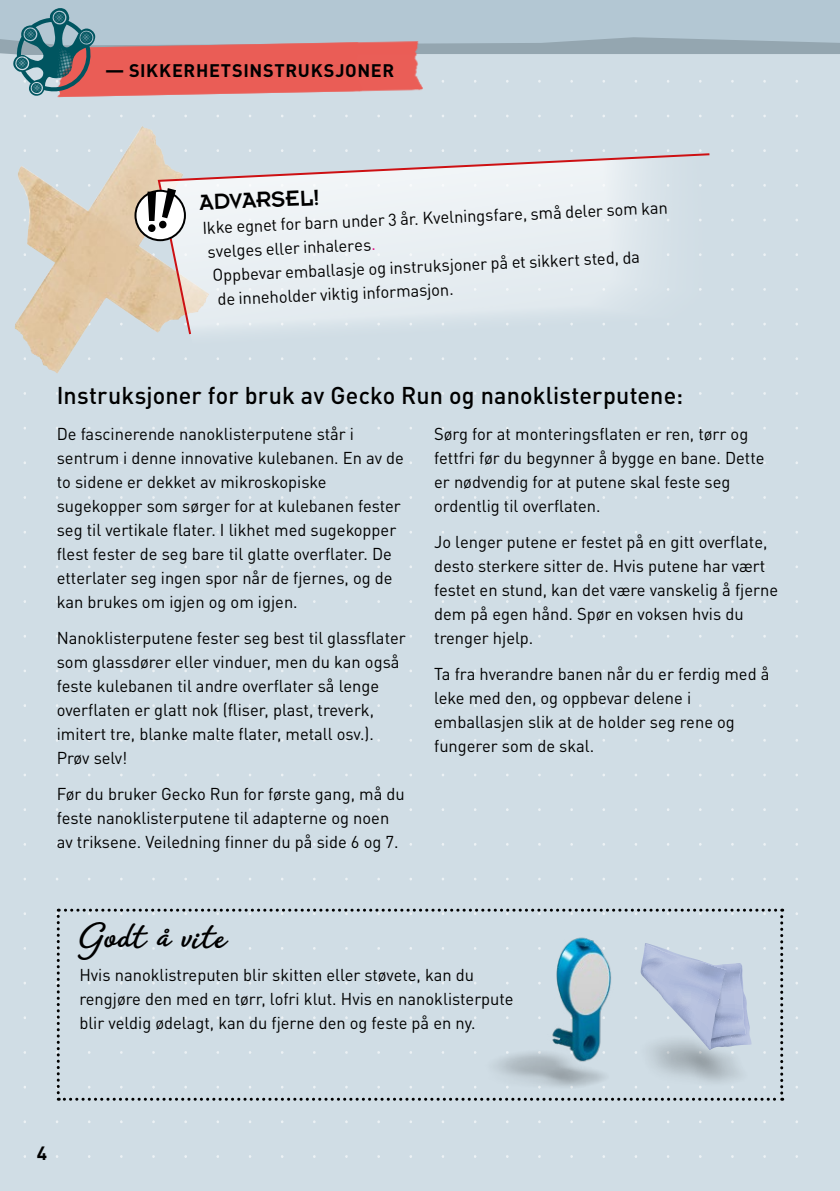
<style>
.page{position:relative;width:840px;height:1191px;background:#fff}
.page>*{position:absolute;margin:0;border:0;box-sizing:border-box;transform-origin:0 0}
.t1{font:700 36px "Amberly";color:#000}
.t2{font:500 24px "DINOT";letter-spacing:.01em;color:#000}
.t3{font:24px "Insignia LT Pro";color:#000}
.t4{font:700 19px "DINOT";color:#000}
.t5{font:700 18px "DINOT";letter-spacing:.03em;color:#000}
.t6{font:700 18px "DINOT";letter-spacing:.01em;color:#000}
.t7{font:17px/24px "DINOT";color:#000}
.s1{font-size:18.8px}
.s2{color:#e5007c}
</style>
<div class="page">
<div style="left:0;top:0;width:839px;height:1191px;background:#d0dde5"></div>
<hr style="left:839px;top:0;width:1px;height:1191px;background:#d0dde5">
<img style="left:15px;top:80px;width:783px;height:1078px">
<img style="left:109px;top:126px;width:33px;height:52px">
<svg style="left:158px;top:153px;width:579px;height:199px"></svg>
<svg style="left:156px;top:152px;width:555px;height:184px"></svg>
<svg style="left:0;top:51px;width:839px;height:3px"></svg>
<svg style="left:0;top:0;width:839px;height:51px;background:#afc3ce"></svg>
<img style="left:53px;top:41px;width:372px;height:58px">
<img style="left:636px;top:1100px;width:134px;height:12px">
<img style="left:453px;top:900px;width:183px;height:212px">
<svg style="left:57px;top:908px;width:725px;height:192px"></svg>
<svg style="left:135px;top:191px;width:50px;height:49px"></svg>
<div style="left:134px;top:190px;width:52px;height:51px;border:2px solid #000;border-radius:50%"></div>
<svg style="left:147px;top:188px;width:29px;height:44px"></svg>
<svg style="left:13px;top:7px;width:82px;height:89px;background:#788c94"></svg>
<p class="t5" style="left:105px;top:58px;width:290px"><span class="s1">—</span> SIKKERHETSINSTRUKSJONER</p>
<p class="t6" style="left:143px;top:58px;width:213px"><span class="s1">—</span> SAFETY INFORMATION</p>
<h2 class="t3" style="left:199px;top:190px;width:122px;rotate:-2deg">ADVARSEL!</h2>
<p class="t7" style="left:202px;top:213px;width:467px;line-height:25.4px;rotate:-2deg">Ikke egnet for barn under 3 år. Kvelningsfare, små deler som kan svelges eller inhaleres<span class="s2">.</span></p>
<p class="t7" style="left:212px;top:261px;width:429px;line-height:24.8px;rotate:-2deg">Oppbevar emballasje og instruksjoner på et sikkert sted, da de inneholder viktig informasjon.</p>
<h2 class="t2" style="left:57px;top:379px;width:627px">Instruksjoner for bruk av Gecko Run og nanoklisterputene:</h2>
<p class="t7" style="left:57px;top:422px;width:348px">De fascinerende nanoklisterputene står i sentrum i denne innovative kulebanen. En av de to sidene er dekket av mikroskopiske sugekopper som sørger for at kulebanen fester seg til vertikale flater. I likhet med sugekopper flest fester de seg bare til glatte overflater. De etterlater seg ingen spor når de fjernes, og de kan brukes om igjen og om igjen.</p>
<p class="t7" style="left:57px;top:626px;width:350px">Nanoklisterputene fester seg best til glassflater som glassdører eller vinduer, men du kan også feste kulebanen til andre overflater så lenge overflaten er glatt nok (fliser, plast, treverk, imitert tre, blanke malte flater, metall osv.).<br>Prøv selv!</p>
<p class="t7" style="left:57px;top:782px;width:349px">Før du bruker Gecko Run for første gang, må du feste nanoklisterputene til adapterne og noen av triksene. Veiledning finner du på side 6 og 7.</p>
<h1 class="t1" style="left:79px;top:914px;width:149px">Godt å vite</h1>
<p class="t7" style="left:434px;top:422px;width:331px">Sørg for at monteringsflaten er ren, tørr og fettfri før du begynner å bygge en bane. Dette er nødvendig for at putene skal feste seg ordentlig til overflaten.</p>
<p class="t7" style="left:434px;top:530px;width:345px">Jo lenger putene er festet på en gitt overflate, desto sterkere sitter de. Hvis putene har vært festet en stund, kan det være vanskelig å fjerne dem på egen hånd. Spør en voksen hvis du trenger hjelp.</p>
<p class="t7" style="left:434px;top:662px;width:336px">Ta fra hverandre banen når du er ferdig med å leke med den, og oppbevar delene i emballasjen slik at de holder seg rene og fungerer som de skal.</p>
<p class="t7" style="left:79px;top:962px;width:435px">Hvis nanoklistreputen blir skitten eller støvete, kan du rengjøre den med en tørr, lofri klut. Hvis en nanoklisterpute blir veldig ødelagt, kan du fjerne den og feste på en ny.</p>
<p class="t4" style="left:37px;top:1140px;width:12px">4</p>
</div>
